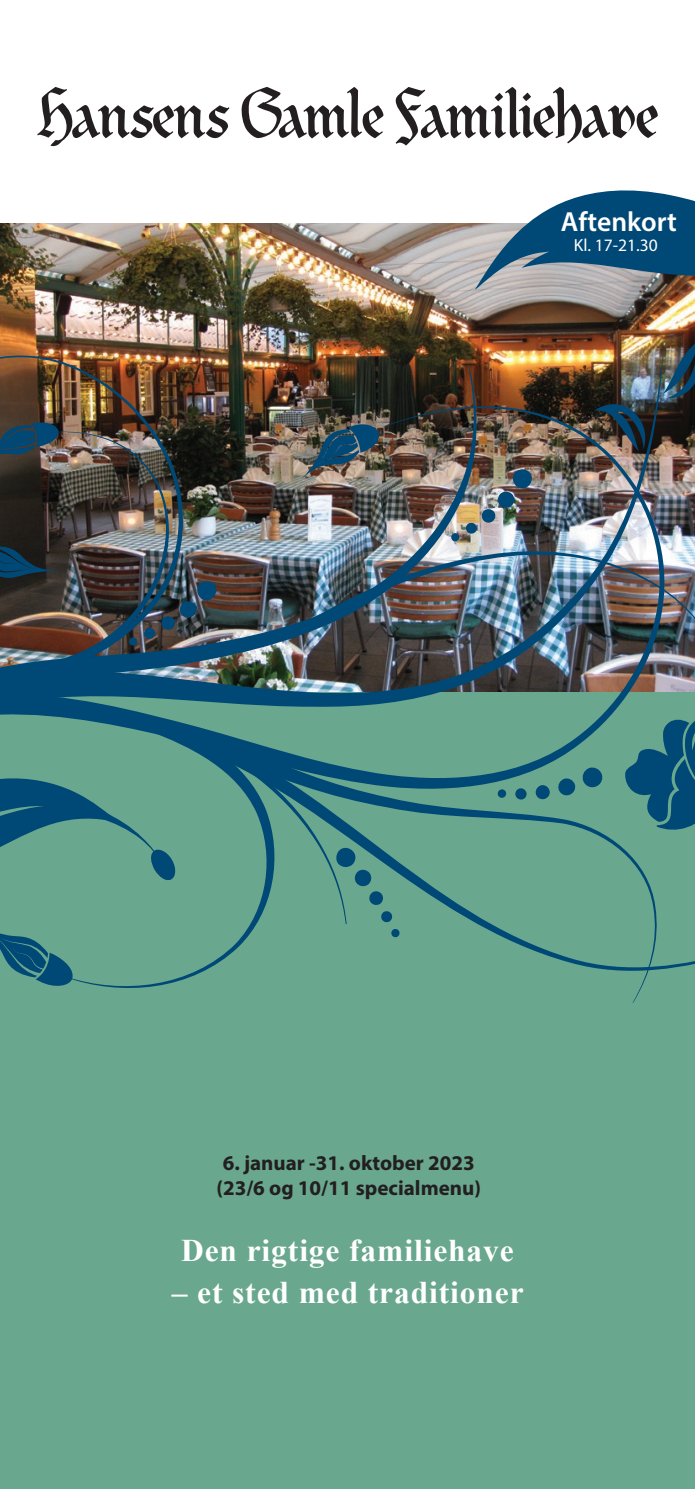
<style>
.page{position:relative;width:695px;height:1489px;background:#fff}
.page>*{position:absolute;margin:0;border:0;box-sizing:border-box;transform-origin:0 0}
.t1{font:700 31.5px "Times New Roman";letter-spacing:.03em;color:#fff}
.t2{font:600 27.65px "Myriad Pro";color:#fff}
.t3{font:700 21px/24.5px "Myriad Pro";color:#231f20}
.t4{font:17.5px "Myriad Pro";color:#fff}
</style>
<div class="page">
<div style="left:0;top:692px;width:694px;height:796px;background:#69a88e"></div>
<img style="left:0;top:223px;width:694px;height:317px">
<img style="left:193px;top:338px;width:490px;height:202px">
<img style="left:679px;top:540px;width:15px;height:151px">
<img style="left:0;top:338px;width:193px;height:20px">
<img style="left:661px;top:331px;width:33px;height:70px">
<svg style="left:662px;top:691px;width:32px;height:139px"></svg>
<svg style="left:0;top:815px;width:55px;height:171px"></svg>
<img style="left:0;top:358px;width:503px;height:39px">
<img style="left:0;top:397px;width:679px;height:418px">
<img style="left:0;top:420px;width:218px;height:247px">
<svg style="left:55px;top:712px;width:233px;height:276px"></svg>
<svg style="left:219px;top:723px;width:443px;height:280px"></svg>
<img style="left:297px;top:421px;width:84px;height:61px">
<svg style="left:241px;top:87px;width:142px;height:51px"></svg>
<svg style="left:37px;top:87px;width:192px;height:59px"></svg>
<svg style="left:395px;top:87px;width:262px;height:59px"></svg>
<svg style="left:474px;top:190px;width:220px;height:100px;background:#597f98"></svg>
<h2 class="t2" style="left:561px;top:204px;width:117px">Aftenkort</h2>
<p class="t4" style="left:573px;top:234px;width:85px">Kl. 17-21.30</p>
<p class="t3" style="left:216px;top:1149px;width:266px">6. januar -31. oktober 2023 (23/6 og 10/11 specialmenu)</p>
<h1 class="t1" style="left:181px;top:1228px;width:334px">Den rigtige familiehave</h1>
<h1 class="t1" style="left:172px;top:1270px;width:353px">– et sted med traditioner</h1>
</div>
